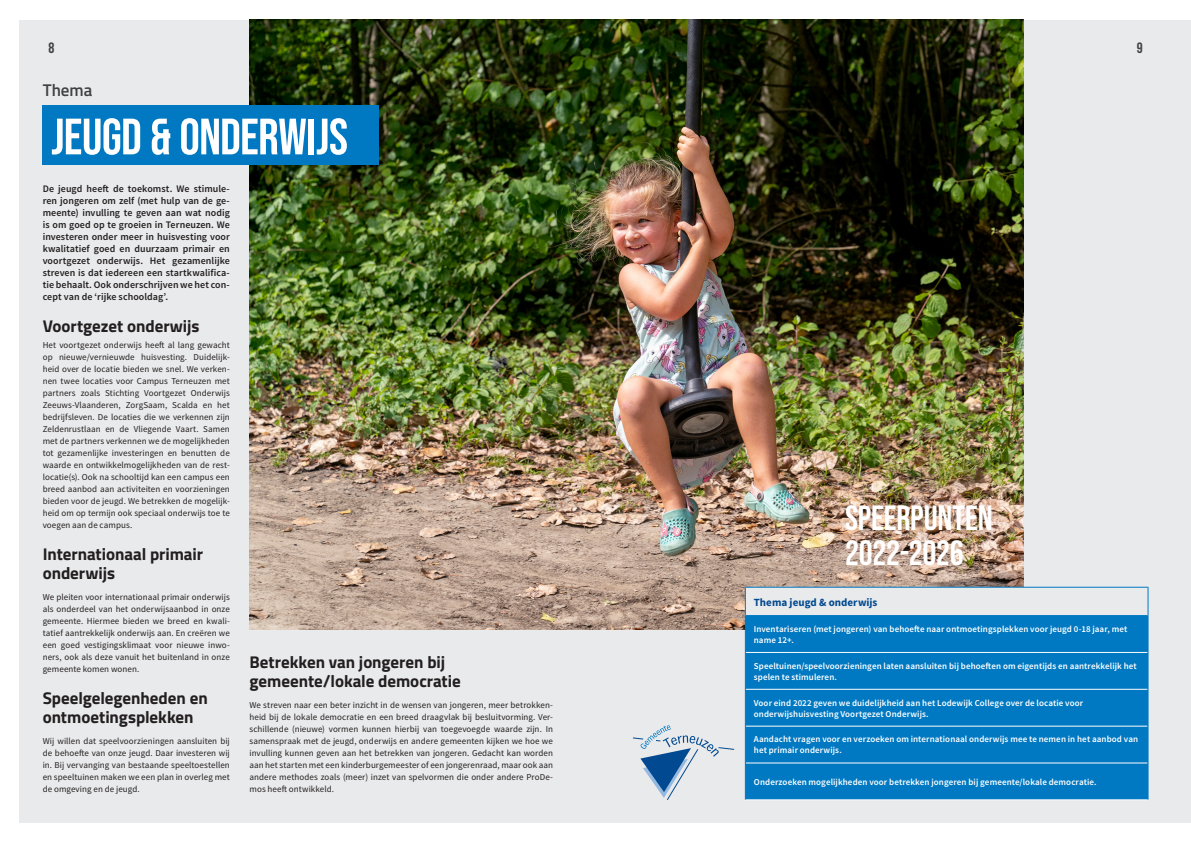
<style>
.page{position:relative;width:1191px;height:842px;background:#fff}
.page>*{position:absolute;margin:0;border:0;box-sizing:border-box;transform-origin:0 0}
._51_Main_Headers_bla{font:51px "Bebas Neue";letter-spacing:-.01em;color:#fff}
._35_Content_black_Be{font:35px "Bebas Neue";letter-spacing:-.005em;color:#fff}
._19_Slogan_black_Tit{font:700 17px/19px "Titillium Web";letter-spacing:-.005em;color:#231f20}
._17_Content_black_Ti{font:600 17px "Titillium Web";color:#414141}
.t1{font:700 15px "Bebas Neue";color:#414141}
._8_Content_black_Sou{font:700 11px "Source Sans Pro";letter-spacing:.005em;color:#014990}
.intro{font:600 10px/12px "Source Sans Pro";letter-spacing:.005em;color:#231f20;text-align:justify}
._8_Content_black_Sou-2{font:9px/12px "Source Sans Pro";letter-spacing:.01em;color:#231f20;text-align:justify}
.tabeltekst{font:600 9px/11px "Source Sans Pro";letter-spacing:.01em;color:#fff}
</style>
<div class="page">
<div style="left:20px;top:20px;width:1171px;height:802px;background:#e9eaeb"></div>
<img style="left:249px;top:20px;width:774px;height:609px">
<div style="left:43px;top:106px;width:336px;height:59px;background:#0079c2"></div>
<svg style="left:633px;top:725px;width:102px;height:75px"></svg>
<div style="left:745px;top:587px;width:403px;height:29px;background:#e9eaeb"></div>
<div style="left:746px;top:616px;width:401px;height:184px;background:#0079c2"></div>
<hr style="left:746px;top:652px;width:401px;height:1px;background:#fff">
<hr style="left:746px;top:689px;width:401px;height:1px;background:#fff">
<hr style="left:746px;top:726px;width:401px;height:1px;background:#fff">
<hr style="left:746px;top:763px;width:401px;height:1px;background:#fff">
<hr style="left:745px;top:800px;width:403px;height:1px;background:#fff">
<hr style="left:745px;top:616px;width:1px;height:36px;background:#0079c2">
<hr style="left:1147px;top:616px;width:1px;height:36px;background:#0079c2">
<hr style="left:745px;top:652px;width:1px;height:37px;background:#0079c2">
<hr style="left:1147px;top:652px;width:1px;height:37px;background:#0079c2">
<hr style="left:745px;top:689px;width:1px;height:37px;background:#0079c2">
<hr style="left:1147px;top:689px;width:1px;height:37px;background:#0079c2">
<hr style="left:745px;top:726px;width:1px;height:37px;background:#0079c2">
<hr style="left:1147px;top:726px;width:1px;height:37px;background:#0079c2">
<hr style="left:745px;top:763px;width:1px;height:37px;background:#0079c2">
<hr style="left:1147px;top:763px;width:1px;height:37px;background:#0079c2">
<hr style="left:745px;top:587px;width:403px;height:1px;background:#0079c2">
<svg style="left:745px;top:588px;width:1px;height:28px"></svg>
<svg style="left:1147px;top:588px;width:1px;height:28px"></svg>
<hr style="left:746px;top:615px;width:401px;height:1px;background:#0079c2">
<h3 class="t1" style="left:48px;top:40px;width:7px">8</h3>
<h3 class="t1" style="left:1136px;top:40px;width:7px">9</h3>
<p class="_17_Content_black_Ti" style="left:43px;top:78px;width:51px">Thema</p>
<p class="_51_Main_Headers_bla" style="left:51px;top:108px;width:298px">JEUGD &amp; ONDERWIJS</p>
<p class="intro" style="left:43px;top:183px;width:189px">De jeugd heeft de toekomst. We stimule&shy;ren jongeren om zelf (met hulp van de ge&shy;meente) invulling te geven aan wat nodig is om goed op te groeien in Terneuzen. We investeren onder meer in huisvesting voor kwalitatief goed en duurzaam primair en voortgezet onderwijs. Het gezamenlijke streven is dat iedereen een startkwalifica&shy;tie behaalt. Ook onderschrijven we het con&shy;cept van de ‘rijke schooldag’.</p>
<p class="_19_Slogan_black_Tit" style="left:43px;top:315px;width:158px">Voortgezet onderwijs</p>
<p class="_8_Content_black_Sou-2" style="left:43px;top:339px;width:189px">Het voortgezet onderwijs heeft al lang gewacht op nieuwe/vernieuwde huisvesting. Duidelijk&shy;heid over de locatie bieden we snel. We verken&shy;nen twee locaties voor Campus Terneuzen met partners zoals Stichting Voortgezet Onderwijs Zeeuws-Vlaanderen, ZorgSaam, Scalda en het bedrijfsleven. De locaties die we verkennen zijn Zeldenrustlaan en de Vliegende Vaart. Samen met de partners verkennen we de mogelijkheden tot gezamenlijke investeringen en benutten de waarde en ontwikkelmogelijkheden van de rest&shy;locatie(s). Ook na schooltijd kan een campus een breed aanbod aan activiteiten en voorzieningen bieden voor de jeugd. We betrekken de mogelijk&shy;heid om op termijn ook speciaal onderwijs toe te voegen aan de campus.</p>
<p class="_19_Slogan_black_Tit" style="left:43px;top:543px;width:162px">Internationaal primair onderwijs</p>
<p class="_8_Content_black_Sou-2" style="left:43px;top:591px;width:189px">We pleiten voor internationaal primair onderwijs als onderdeel van het onderwijsaanbod in onze gemeente. Hiermee bieden we breed en kwali&shy;tatief aantrekkelijk onderwijs aan. En creëren we een goed vestigingsklimaat voor nieuwe inwo&shy;ners, ook als deze vanuit het buitenland in onze gemeente komen wonen.</p>
<p class="_19_Slogan_black_Tit" style="left:43px;top:687px;width:167px">Speelgelegenheden en ontmoetingsplekken</p>
<p class="_8_Content_black_Sou-2" style="left:43px;top:735px;width:189px">Wij willen dat speelvoorzieningen aansluiten bij de behoefte van onze jeugd. Daar investeren wij in. Bij vervanging van bestaande speeltoestellen en speeltuinen maken we een plan in overleg met de omgeving en de jeugd.</p>
<p class="_19_Slogan_black_Tit" style="left:249px;top:651px;width:213px">Betrekken van jongeren bij gemeente/lokale democratie</p>
<p class="_8_Content_black_Sou-2" style="left:249px;top:699px;width:305px">We streven naar een beter inzicht in de wensen van jongeren, meer betrokken&shy;heid bij de lokale democratie en een breed draagvlak bij besluitvorming. Ver&shy;schillende (nieuwe) vormen kunnen hierbij van toegevoegde waarde zijn. In samenspraak met de jeugd, onderwijs en andere gemeenten kijken we hoe we invulling kunnen geven aan het betrekken van jongeren. Gedacht kan worden aan het starten met een kinderburgemeester of een jongerenraad, maar ook aan andere methodes zoals (meer) inzet van spelvormen die onder andere ProDe&shy;mos heeft ontwikkeld.</p>
<p class="_35_Content_black_Be" style="left:845px;top:498px;width:149px">SPEERPUNTEN</p>
<p class="_35_Content_black_Be" style="left:845px;top:533px;width:120px">2022-2026</p>
<p class="_8_Content_black_Sou" style="left:754px;top:595px;width:125px">Thema jeugd &amp; onderwijs</p>
<p class="tabeltekst" style="left:754px;top:624px;width:375px">Inventariseren (met jongeren) van behoefte naar ontmoetingsplekken voor jeugd 0-18 jaar, met name 12+.</p>
<p class="tabeltekst" style="left:754px;top:660px;width:384px">Speeltuinen/speelvoorzieningen laten aansluiten bij behoeften om eigentijds en aantrekkelijk het spelen te stimuleren.</p>
<p class="tabeltekst" style="left:754px;top:697px;width:331px">Voor eind 2022 geven we duidelijkheid aan het Lodewijk College over de locatie voor onderwijshuisvesting Voortgezet Onderwijs.</p>
<p class="tabeltekst" style="left:754px;top:734px;width:386px">Aandacht vragen voor en verzoeken om internationaal onderwijs mee te nemen in het aanbod van het primair onderwijs.</p>
<p class="tabeltekst" style="left:754px;top:776px;width:344px">Onderzoeken mogelijkheden voor betrekken jongeren bij gemeente/lokale democratie.</p>
</div>
